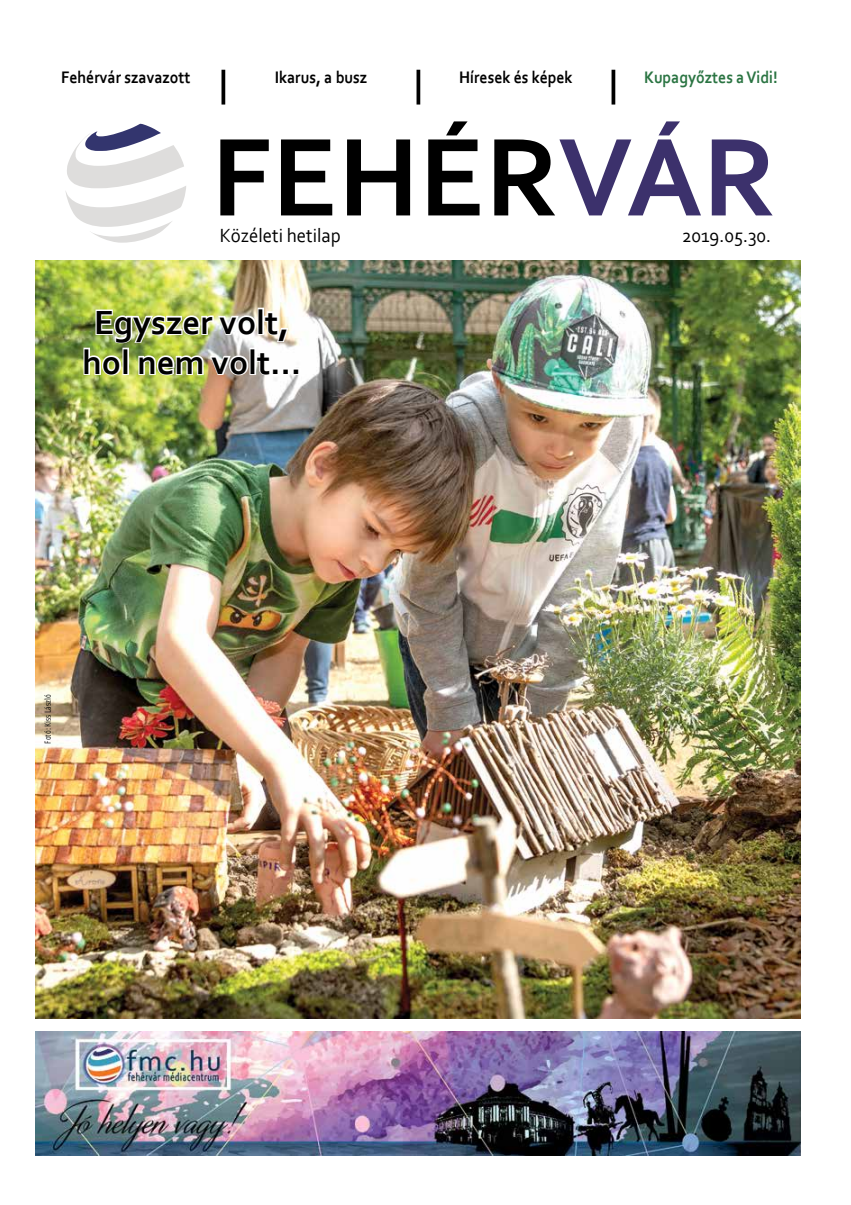
<style>
.page{position:relative;width:851px;height:1205px;background:#fff}
.page>*{position:absolute;margin:0;border:0;box-sizing:border-box;transform-origin:0 0}
.t1{font:700 116.25px "Corbel";color:#000}
.t2{font:700 35px/40px "Corbel";color:#000;text-align:center}
.t3{font:20px "Corbel";color:#000;scale:.94 1}
.t4{font:700 17.5px "Corbel";color:#000;scale:.9 1}
.t5{font:700 17.5px "Corbel";color:#2a7442;scale:.9 1}
.t6{font:8.75px "Solex";color:#000}
.s1{color:#3c316c}
</style>
<div class="page">
<svg style="left:65px;top:124px;width:121px;height:119px"></svg>
<svg style="left:221px;top:70px;width:4px;height:35px"></svg>
<svg style="left:416px;top:70px;width:4px;height:35px"></svg>
<svg style="left:611px;top:70px;width:4px;height:35px"></svg>
<img style="left:35px;top:260px;width:765px;height:759px">
<img style="left:82px;top:308px;width:208px;height:69px">
<img style="left:35px;top:1031px;width:765px;height:124px">
<p class="t4" style="left:459px;top:66px;width:127px">Híresek és képek</p>
<p class="t5" style="left:644px;top:66px;width:150px">Kupagyőztes a Vidi!</p>
<p class="t4" style="left:61px;top:66px;width:145px">Fehérvár szavazott</p>
<p class="t4" style="left:275px;top:66px;width:104px">Ikarus, a busz</p>
<h1 class="t1" style="left:211px;top:105px;width:566px">FEHÉR<span class="s1">VÁR</span></h1>
<p class="t3" style="left:220px;top:223px;width:130px">Közéleti hetilap</p>
<p class="t3" style="left:682px;top:223px;width:96px">2019.05.30.</p>
<h2 class="t2" style="left:82px;top:301px;width:220px">Egyszer volt, hol nem volt...</h2>
<p class="t6" style="left:42px;top:744px;width:51px;rotate:-90deg">Fotó: Kiss László</p>
</div>
